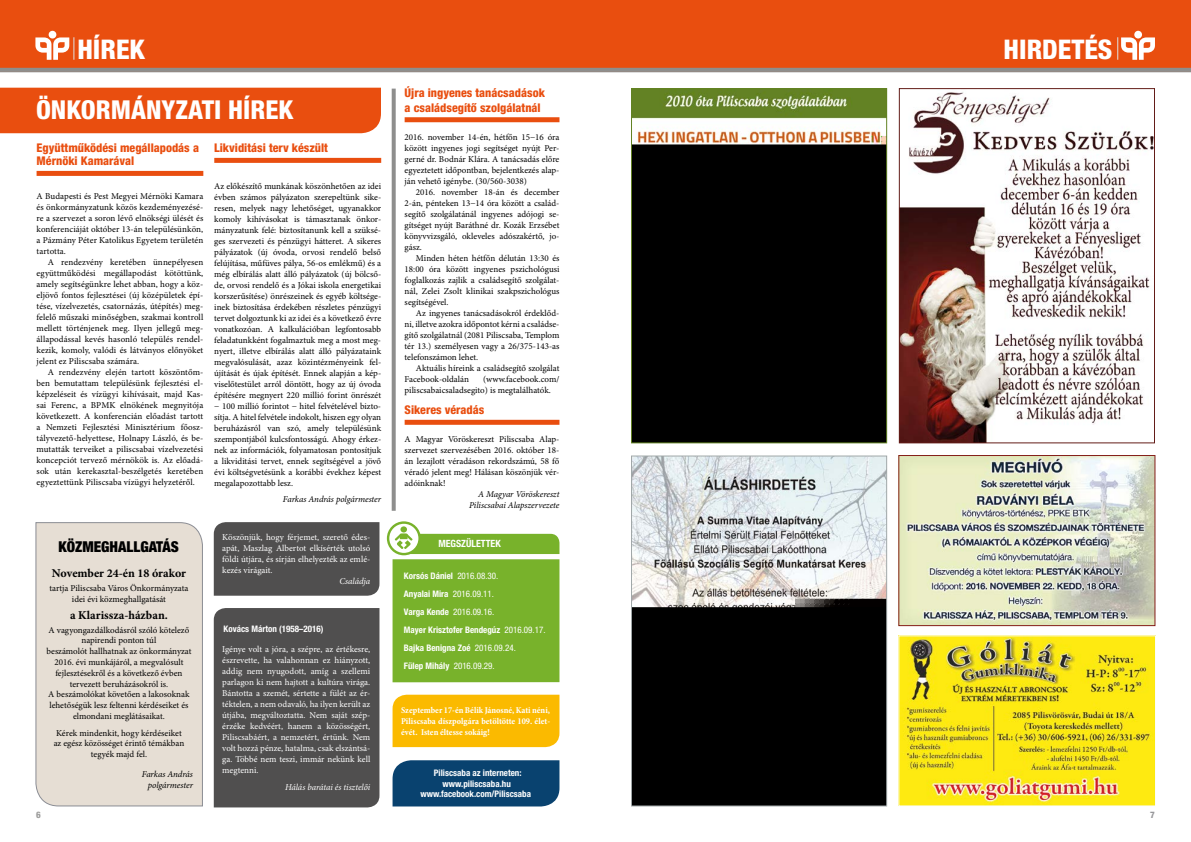
<style>
.page{position:relative;width:1191px;height:842px;background:#fff}
.page>*{position:absolute;margin:0;border:0;box-sizing:border-box;transform-origin:0 0}
.t1{font:800 condensed 27.1px "Helvetica Neue LT Pro";color:#fff}
.t2{font:800 condensed 26.1px "Helvetica Neue LT Pro";color:#fff}
.t3{font:900 condensed 15px "Helvetica Neue LT Pro";color:#000}
.t4{font:800 condensed 12px/13px "Helvetica Neue LT Pro";color:#e94e0f}
.t5{font:700 12px "Minion Pro";color:#000}
.t6{font:700 condensed 10px "Helvetica Neue LT Pro";color:#fff}
.t7{font:9px/11px "Minion Pro";color:#000;text-align:justify}
.t8{font:9px/11px "Minion Pro";color:#fff;text-align:justify}
.t9{font:700 condensed 9px/18px "Helvetica Neue LT Pro";color:#fff}
.t10{font:700 condensed 9px/11px "Minion Pro";color:#fff;text-align:justify}
.t11{font:italic 9px/11px "Minion Pro";letter-spacing:-.01em;color:#000;text-align:right}
.t12{font:italic 9px "Minion Pro";letter-spacing:-.01em;color:#fff}
.t13{font:800 condensed 9px "Helvetica Neue LT Pro";color:#9d9d9c}
.t14{font:800 condensed 9px "Helvetica Neue LT Pro";color:#98989b}
.s1{font-weight:400}
</style>
<div class="page">
<div style="left:0;top:0;width:1191px;height:68px;background:#e94e0f"></div>
<div style="left:1134px;top:31px;width:8px;height:8px;background:#fff;border-radius:50%"></div>
<div style="left:49px;top:31px;width:7px;height:8px;background:#fff;border-radius:50%"></div>
<svg style="left:35px;top:37px;width:39px;height:23px"></svg>
<svg style="left:1117px;top:37px;width:38px;height:23px"></svg>
<div style="left:392px;top:559px;width:167px;height:123px;background:#78b22b"></div>
<svg style="left:388px;top:523px;width:31px;height:31px"></svg>
<div style="left:387px;top:521px;width:34px;height:34px;border:2px solid #78b22b;border-radius:50%"></div>
<div style="left:400px;top:526px;width:7px;height:6px;background:#78b22b;border-radius:50%"></div>
<svg style="left:394px;top:533px;width:165px;height:21px;background:#88bb45"></svg>
<div style="left:37px;top:171px;width:166px;height:5px;background:#e94e0f"></div>
<div style="left:35px;top:522px;width:168px;height:285px;background:#e6ded4"></div>
<div style="left:214px;top:158px;width:167px;height:5px;background:#e94e0f"></div>
<div style="left:392px;top:760px;width:167px;height:46px;background:#09426f"></div>
<hr style="left:0;top:68px;width:1191px;height:4px;background:#8e8e8d">
<img style="left:900px;top:637px;width:254px;height:167px">
<img style="left:900px;top:457px;width:253px;height:167px">
<div style="left:898px;top:455px;width:257px;height:171px;border:1px solid #851e19"></div>
<img style="left:633px;top:90px;width:252px;height:351px">
<div style="left:631px;top:88px;width:256px;height:355px;border:1px solid #628223"></div>
<img style="left:633px;top:457px;width:252px;height:347px">
<div style="left:631px;top:455px;width:256px;height:351px;border:1px solid #a1a8a9"></div>
<img style="left:901px;top:92px;width:252px;height:349px">
<div style="left:899px;top:88px;width:256px;height:355px;border:1px solid #631c18"></div>
<div style="left:214px;top:608px;width:165px;height:199px;background:#504f4f"></div>
<div style="left:214px;top:522px;width:165px;height:74px;background:#504f4f"></div>
<div style="left:392px;top:695px;width:167px;height:52px;background:#fbba00"></div>
<div style="left:404px;top:117px;width:155px;height:5px;background:#e94e0f"></div>
<div style="left:404px;top:420px;width:155px;height:5px;background:#e94e0f"></div>
<svg style="left:392px;top:89px;width:4px;height:422px;background:#969695"></svg>
<div style="left:0;top:88px;width:381px;height:45px;background:#e94e0f"></div>
<h1 class="t1" style="left:77px;top:32px;width:69px">HÍREK</h1>
<h1 class="t1" style="left:1003px;top:32px;width:110px">HIRDETÉS</h1>
<h2 class="t2" style="left:36px;top:93px;width:259px">ÖNKORMÁNYZATI HÍREK</h2>
<h3 class="t4" style="left:37px;top:141px;width:164px">Együttműködési megállapodás a<br>Mérnöki Kamarával</h3>
<p class="t7" style="left:37px;top:191px;width:168px">A Budapesti és Pest Megyei Mérnöki Kamara és önkormányzatunk közös kezdeményezésé&shy;re a szervezet a soron lévő elnökségi ülését és konferenciáját október 13-án településünkön, a Pázmány Péter Katolikus Egyetem területén tartotta.</p>
<p class="t7" style="left:37px;top:257px;width:168px;text-indent:11px">A rendezvény keretében ünnepélyesen együttműködési megállapodást kötöttünk, amely segítségünkre lehet abban, hogy a köz&shy;eljövő fontos fejlesztései (új középületek épí&shy;tése, vízelvezetés, csatornázás, útépítés) meg&shy;felelő műszaki minőségben, szakmai kontroll mellett történjenek meg. Ilyen jellegű meg&shy;állapodással kevés hasonló település rendel&shy;kezik, komoly, valódi és látványos előnyöket jelent ez Piliscsaba számára.</p>
<p class="t7" style="left:37px;top:367px;width:168px;text-indent:11px">A rendezvény elején tartott köszöntőm&shy;ben bemutattam településünk fejlesztési el&shy;képzeléseit és vízügyi kihívásait, majd Kas&shy;sai Ferenc, a BPMK elnökének megnyitója következett. A konferencián előadást tartott a Nemzeti Fejlesztési Minisztérium főosz&shy;tályvezető-helyettese, Holnapy László, és be&shy;mutatták terveiket a piliscsabai vízelvezetési koncepciót tervező mérnökök is. Az előadá&shy;sok után kerekasztal-beszélgetés keretében egyeztettünk Piliscsaba vízügyi helyzetéről.</p>
<h3 class="t4" style="left:214px;top:141px;width:115px">Likviditási terv készült</h3>
<p class="t7" style="left:214px;top:180px;width:168px">Az előkészítő munkának köszönhetően az idei évben számos pályázaton szerepeltünk sike&shy;resen, melyek nagy lehetőséget, ugyanakkor komoly kihívásokat is támasztanak önkor&shy;mányzatunk felé: biztosítanunk kell a szüksé&shy;ges szervezeti és pénzügyi hátteret. A sikeres pályázatok (új óvoda, orvosi rendelő belső felújítása, műfüves pálya, 56-os emlékmű) és a még elbírálás alatt álló pályázatok (új bölcső&shy;de, orvosi rendelő és a Jókai iskola energetikai korszerűsítése) önrészeinek és egyéb költsége&shy;inek biztosítása érdekében részletes pénzügyi tervet dolgoztunk ki az idei és a következő évre vonatkozóan. A kalkulációban legfontosabb feladatunkként fogalmaztuk meg a most meg&shy;nyert, illetve elbírálás alatt álló pályázataink megvalósulását, azaz közintézményeink fel&shy;újítását és újak építését. Ennek alapján a kép&shy;viselőtestület arról döntött, hogy az új óvoda építésére megnyert 220 millió forint önrészét − 100 millió forintot − hitel felvételével bizto&shy;sítja. A hitel felvétele indokolt, hiszen egy olyan beruházásról van szó, amely településünk szempontjából kulcsfontosságú. Ahogy érkez&shy;nek az információk, folyamatosan pontosítjuk a likviditási tervet, ennek segítségével a jövő évi költségvetésünk a korábbi évekhez képest megalapozottabb lesz.</p>
<p class="t11" style="left:283px;top:494px;width:100px">Farkas András polgármester</p>
<h3 class="t3" style="left:58px;top:537px;width:122px">KÖZMEGHALLGATÁS</h3>
<h3 class="t5" style="left:52px;top:565px;width:136px">November 24-én 18 órakor</h3>
<p class="t7" style="left:49px;top:583px;width:140px;text-align:center">tartja Piliscsaba Város Önkormányzata idei évi közmeghallgatását</p>
<h3 class="t5" style="left:70px;top:607px;width:99px">a Klarissza-házban.</h3>
<p class="t7" style="left:47px;top:624px;width:146px;text-align:center">A vagyongazdálkodásról szóló kötelező napirendi ponton túl<br>beszámolót hallhatnak az önkormányzat 2016. évi munkájáról, a megvalósult fejlesztésekről és a következő évben tervezett beruházásokról is.<br>A beszámolókat követően a lakosoknak lehetőségük lesz feltenni kérdéseiket és elmondani meglátásaikat.</p>
<p class="t7" style="left:54px;top:727px;width:132px;text-align:center">Kérek mindenkit, hogy kérdéseiket az egész közösséget érintő témákban tegyék majd fel.</p>
<p class="t11" style="left:142px;top:768px;width:53px">Farkas András polgármester</p>
<p class="t8" style="left:222px;top:532px;width:150px">Köszönjük, hogy férjemet, szerető édes&shy;apát, Maszlag Albertot elkísérték utolsó földi útjára, és sírján elhelyezték az emlé&shy;kezés virágait.</p>
<p class="t12" style="left:339px;top:575px;width:32px">Családja</p>
<p class="t9" style="left:224px;top:620px;width:101px">Kovács Márton (1958–2016)</p>
<p class="t8" style="left:222px;top:643px;width:150px">Igénye volt a jóra, a szépre, az értékesre, észrevette, ha valahonnan ez hiányzott, addig nem nyugodott, amíg a szellemi parlagon ki nem hajtott a kultúra virága.<br>Bántotta a szemét, sértette a fülét az ér&shy;téktelen, a nem odavaló, ha ilyen került az útjába, megváltoztatta. Nem saját szép&shy;érzéke kedvéért, hanem a közösségért, Piliscsabáért, a nemzetért, értünk. Nem volt hozzá pénze, hatalma, csak elszántsá&shy;ga. Többé nem teszi, immár nekünk kell megtenni.</p>
<p class="t12" style="left:285px;top:780px;width:87px">Hálás barátai és tisztelői</p>
<h3 class="t4" style="left:404px;top:85px;width:142px;line-height:14.4px">Újra ingyenes tanácsadások a családsegítő szolgálatnál</h3>
<p class="t7" style="left:404px;top:131px;width:156px">2016. november 14-én, hétfőn 15−16 óra között ingyenes jogi segítséget nyújt Per&shy;gerné dr. Bodnár Klára. A tanácsadás előre egyeztetett időpontban, bejelentkezés alap&shy;ján vehető igénybe. (30/560-3038)</p>
<p class="t7" style="left:404px;top:186px;width:156px;text-indent:11px">2016. november 18-án és december 2-án, pénteken 13−14 óra között a család&shy;segítő szolgálatánál ingyenes adójogi se&shy;gítséget nyújt Baráthné dr. Kozák Erzsébet könyvvizsgáló, okleveles adószakértő, jo&shy;gász.</p>
<p class="t7" style="left:404px;top:252px;width:156px;text-indent:11px">Minden héten hétfőn délután 13:30 és 18:00 óra között ingyenes pszichológusi foglalkozás zajlik a családsegítő szolgálat&shy;nál, Zelei Zsolt klinikai szakpszichológus segítségével.</p>
<p class="t7" style="left:404px;top:307px;width:156px;text-indent:11px">Az ingyenes tanácsadásokról érdeklőd&shy;ni, illetve azokra időpontot kérni a családse&shy;gítő szolgálatnál (2081 Piliscsaba, Templom tér 13.) személyesen vagy a 26/375-143-as telefonszámon lehet.</p>
<p class="t7" style="left:404px;top:362px;width:156px;text-indent:11px">Aktuális híreink a családsegítő szolgálat<br>Facebook-oldalán</p>
<p class="t7" style="left:404px;top:373px;width:156px;text-indent:78px">(www.facebook.com/ piliscsabaicsaladsegito) is megtalálhatók.</p>
<h3 class="t4" style="left:404px;top:403px;width:81px">Sikeres véradás</h3>
<p class="t7" style="left:404px;top:434px;width:156px">A Magyar Vöröskereszt Piliscsaba Alap&shy;szervezet szervezésében 2016. október 18- án lezajlott véradáson rekordszámú, 58 fő véradó jelent meg! Hálásan köszönjük vér&shy;adóinknak!</p>
<p class="t11" style="left:469px;top:489px;width:92px">A Magyar Vöröskereszt<br>Piliscsabai Alapszervezete</p>
<p class="t6" style="left:438px;top:538px;width:64px">MEGSZÜLETTEK</p>
<p class="t9" style="left:404px;top:567px;width:143px">Korsós Dániel <span class="s1">2016.08.30.<br></span>Anyalai Mira <span class="s1">2016.09.11.<br></span>Varga Kende <span class="s1">2016.09.16.<br></span>Mayer Krisztofer Bendegúz <span class="s1">2016.09.17.<br></span>Bajka Benigna Zoé <span class="s1">2016.09.24.<br></span>Fülep Mihály <span class="s1">2016.09.29.</span></p>
<p class="t10" style="left:401px;top:705px;width:151px">Szeptember 17-én Bélik Jánosné, Kati néni, Piliscsaba díszpolgára betöltötte 109. élet&shy;évét. Isten éltesse sokáig!</p>
<p class="t9" style="left:420px;top:767px;width:112px;line-height:10.8px;text-align:center">Piliscsaba az interneten: www.piliscsaba.hu www.facebook.com/Piliscsaba</p>
<p class="t13" style="left:36px;top:810px;width:6px">6</p>
<p class="t14" style="left:1150px;top:810px;width:6px">7</p>
</div>
